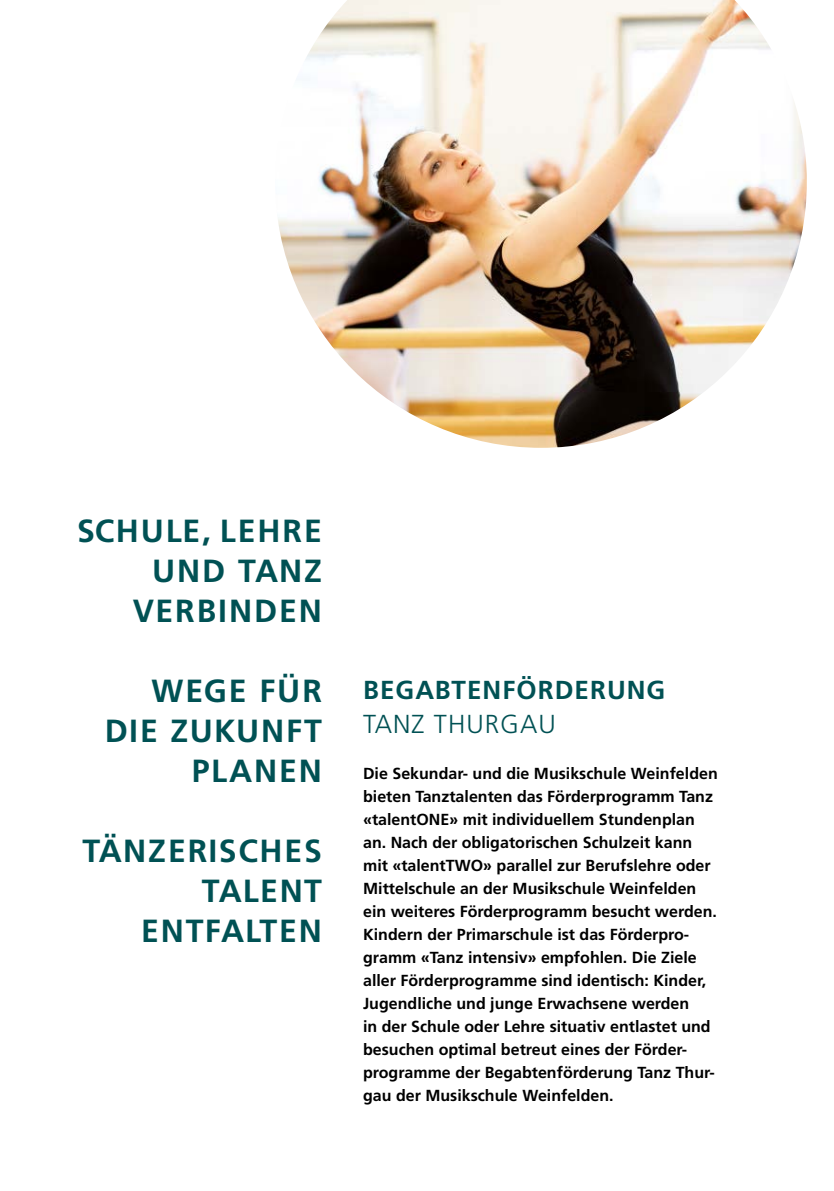
<style>
.page{position:relative;width:834px;height:1191px;background:#fff}
.page>*{position:absolute;margin:0;border:0;box-sizing:border-box;transform-origin:0 0}
.t1{font:700 32px/40px "Frutiger LT Std";letter-spacing:.06em;color:#005154;text-align:right}
.t2{font:700 32px/40px "Frutiger LT Std";letter-spacing:.04em;color:#005154;text-align:right}
.t3{font:700 26px "Frutiger LT Std";letter-spacing:.04em;color:#005154}
.t4{font:300 26px "Frutiger LT Std";letter-spacing:.04em;color:#005154}
.t5{font:700 16px/23px "Frutiger LT Std";color:#000}
</style>
<div class="page">
<img style="left:278px;top:0;width:528px;height:448px">
<h1 class="t1" style="left:77px;top:511px;width:246px">SCHULE, LEHRE<br>UND TANZ<br>VERBINDEN</h1>
<h1 class="t1" style="left:105px;top:671px;width:218px">WEGE FÜR<br>DIE ZUKUNFT<br>PLANEN</h1>
<h1 class="t2" style="left:82px;top:831px;width:241px">TÄNZERISCHES<br>TALENT<br>ENTFALTEN</h1>
<h2 class="t3" style="left:363px;top:674px;width:304px">BEGABTENFÖRDERUNG</h2>
<h2 class="t4" style="left:363px;top:709px;width:194px">TANZ THURGAU</h2>
<p class="t5" style="left:363px;top:761px;width:356px">Die Sekundar- und die Musikschule Weinfelden bieten Tanztalenten das Förderprogramm Tanz «talentONE» mit individuellem Stundenplan an. Nach der obligatorischen Schulzeit kann mit «talentTWO» parallel zur Berufslehre oder Mittelschule an der Musikschule Weinfelden ein weiteres Förderprogramm besucht werden.<br>Kindern der Primarschule ist das Förderpro&shy;gramm «Tanz intensiv» empfohlen. Die Ziele aller Förderprogramme sind identisch: Kinder, Jugendliche und junge Erwachsene werden<br>in der Schule oder Lehre situativ entlastet und besuchen optimal betreut eines der Förder&shy;programme der Begabtenförderung Tanz Thur&shy;gau der Musikschule Weinfelden.</p>
</div>
